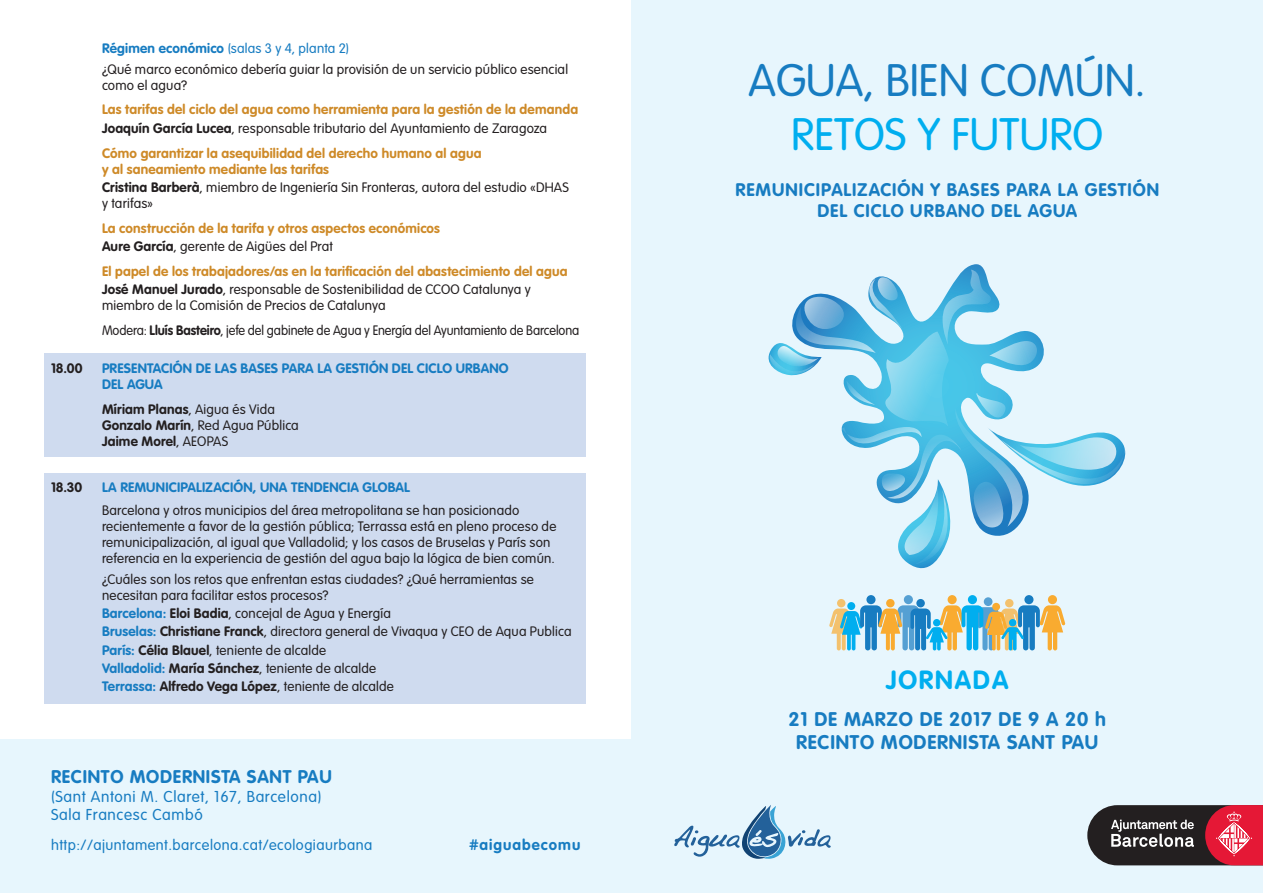
<style>
.page{position:relative;width:1263px;height:893px;background:#fff}
.page>*{position:absolute;margin:0;border:0;box-sizing:border-box;transform-origin:0 0}
.t1{font:300 44.85px "VAG Rounded";color:#177cc1}
.t2{font:300 44.85px "VAG Rounded";color:#00aeef}
.t3{font:700 25.95px "VAG Rounded";letter-spacing:.07em;color:#00aeef}
.t4{font:700 19.5px/23.4px "VAG Rounded";letter-spacing:.04em;color:#177cc1;text-align:center}
.t5{font:700 18.15px "VAG Rounded";letter-spacing:.04em;color:#177cc1}
.t6{font:700 18px/21.6px "VAG Rounded";letter-spacing:.05em;color:#177cc1;text-align:center}
.t7{font:300 15.6px/18.6px "VAG Rounded";letter-spacing:.04em;color:#177cc1}
.t8{font:700 15px "VAG Rounded";letter-spacing:.07em;color:#177cc1}
.t9{font:300 14.7px "VAG Rounded";letter-spacing:.03em;color:#177cc1}
.t10{font:300 13.5px/16.2px "VAG Rounded";letter-spacing:.015em;color:#231f20}
.t11{font:700 13.5px/18.3px "VAG Rounded";letter-spacing:.015em;color:#ce8a28}
.t12{font:300 13.5px/24.8px "VAG Rounded";letter-spacing:-.005em;color:#231f20}
.t13{font:700 13.5px/16.2px "VAG Rounded";letter-spacing:.01em;color:#177cc1}
.t14{font:700 13.5px/16.2px "VAG Rounded";letter-spacing:.015em;color:#231f20}
.s1{font-weight:700;color:#177cc1}
.s2{color:#177cc1}
.s3{color:#231f20}
.s4{font-weight:300;color:#231f20}
.s5{font-weight:700}
.s6{font-weight:300}
</style>
<div class="page">
<div style="left:44px;top:353px;width:542px;height:104px;background:#cfdbef"></div>
<div style="left:44px;top:473px;width:542px;height:231px;background:#cfdbef"></div>
<div style="left:631px;top:0;width:632px;height:893px;background:#e7f6fd"></div>
<svg style="left:674px;top:805px;width:157px;height:54px"></svg>
<div style="left:984px;top:597px;width:8px;height:9px;background:#55a0d3;border-radius:50%"></div>
<div style="left:837px;top:599px;width:8px;height:8px;background:#f3c16d;border-radius:50%"></div>
<div style="left:1005px;top:599px;width:8px;height:8px;background:#f3c16d;border-radius:50%"></div>
<div style="left:847px;top:602px;width:8px;height:8px;background:#00aeef;border-radius:50%"></div>
<div style="left:1048px;top:595px;width:9px;height:9px;background:#f9ab30;border-radius:50%"></div>
<div style="left:947px;top:595px;width:10px;height:9px;background:#f9ab30;border-radius:50%"></div>
<div style="left:866px;top:595px;width:9px;height:9px;background:#177cc1;border-radius:50%"></div>
<svg style="left:904px;top:595px;width:9px;height:9px"></svg>
<div style="left:968px;top:595px;width:9px;height:9px;background:#00aeef;border-radius:50%"></div>
<div style="left:1024px;top:595px;width:9px;height:9px;background:#177cc1;border-radius:50%"></div>
<div style="left:886px;top:599px;width:8px;height:8px;background:#f9ab30;border-radius:50%"></div>
<svg style="left:829px;top:605px;width:236px;height:45px"></svg>
<div style="left:916px;top:599px;width:9px;height:8px;background:#177cc1;border-radius:50%"></div>
<svg style="left:768px;top:270px;width:358px;height:299px"></svg>
<div style="left:0;top:740px;width:631px;height:153px;background:#e7f6fd"></div>
<svg style="left:1087px;top:805px;width:176px;height:60px;background:#743f47"></svg>
<p class="t10" style="left:102px;top:38px;width:467px;line-height:20.4px"><span class="s1">Régimen económico</span> <span class="s2">(salas 3 y 4, planta 2)<br></span>¿Qué marco económico debería guiar la provisión de un servicio público esencial</p>
<p class="t10" style="left:102px;top:77px;width:87px">como el agua?</p>
<p class="t11" style="left:102px;top:100px;width:478px">Las tarifas del ciclo del agua como herramienta para la gestión de la demanda<br><span class="s3">Joaquín García Lucea</span><span class="s4">, responsable tributario del Ayuntamiento de Zaragoza</span></p>
<p class="t11" style="left:102px;top:145px;width:381px;line-height:16.2px">Cómo garantizar la asequibilidad del derecho humano al agua y al saneamiento mediante las tarifas</p>
<p class="t10" style="left:102px;top:179px;width:468px"><span class="s5">Cristina Barberà</span>, miembro de Ingeniería Sin Fronteras, autora del estudio «DHAS y tarifas»</p>
<p class="t11" style="left:102px;top:219px;width:339px">La construcción de la tarifa y otros aspectos económicos<br><span class="s3">Aure García</span><span class="s4">, gerente de Aigües del Prat</span></p>
<p class="t11" style="left:102px;top:262px;width:467px">El papel de los trabajadores/as en la tarificación del abastecimiento del agua<br><span class="s3">José Manuel Jurado</span><span class="s4">, responsable de Sostenibilidad de CCOO Catalunya y</span></p>
<p class="t12" style="left:102px;top:293px;width:479px">miembro de la Comisión de Precios de Catalunya<br>Modera: <span class="s5">Lluís Basteiro</span>, jefe del gabinete de Agua y Energía del Ayuntamiento de Barcelona</p>
<p class="t14" style="left:51px;top:360px;width:33px">18.00</p>
<p class="t13" style="left:102px;top:360px;width:408px">PRESENTACIÓN DE LAS BASES PARA LA GESTIÓN DEL CICLO URBANO<br>DEL AGUA</p>
<p class="t14" style="left:102px;top:401px;width:198px">Míriam Planas<span class="s6">, Aigua és Vida<br></span>Gonzalo Marín<span class="s6">, Red Agua Pública<br></span>Jaime Morel<span class="s6">, AEOPAS</span></p>
<p class="t14" style="left:51px;top:479px;width:33px">18.30</p>
<p class="t13" style="left:102px;top:479px;width:309px">LA REMUNICIPALIZACIÓN, UNA TENDENCIA GLOBAL</p>
<p class="t10" style="left:102px;top:502px;width:456px">Barcelona y otros municipios del área metropolitana se han posicionado recientemente a favor de la gestión pública; Terrassa está en pleno proceso de remunicipalización, al igual que Valladolid; y los casos de Bruselas y París son referencia en la experiencia de gestión del agua bajo la lógica de bien común.</p>
<p class="t10" style="left:102px;top:571px;width:433px">¿Cuáles son los retos que enfrentan estas ciudades? ¿Qué herramientas se necesitan para facilitar estos procesos?</p>
<p class="t10" style="left:102px;top:604px;width:471px;line-height:18.3px"><span class="s1">Barcelona:</span> <span class="s5">Eloi Badia</span>, concejal de Agua y Energía<br><span class="s1">Bruselas:</span> <span class="s5">Christiane Franck</span>, directora general de Vivaqua y CEO de Aqua Publica <span class="s1">París:</span> <span class="s5">Célia Blauel</span>, teniente de alcalde<br><span class="s1">Valladolid:</span> <span class="s5">María Sánchez</span>, teniente de alcalde<br><span class="s1">Terrassa:</span> <span class="s5">Alfredo Vega López</span>, teniente de alcalde</p>
<h3 class="t5" style="left:51px;top:766px;width:282px">RECINTO MODERNISTA SANT PAU</h3>
<p class="t7" style="left:51px;top:787px;width:272px">(Sant Antoni M. Claret, 167, Barcelona)<br>Sala Francesc Cambó</p>
<p class="t9" style="left:51px;top:837px;width:323px">http://ajuntament.barcelona.cat/ecologiaurbana</p>
<p class="t8" style="left:469px;top:836px;width:113px">#aiguabecomu</p>
<h1 class="t1" style="left:749px;top:54px;width:399px">AGUA, BIEN COMÚN.</h1>
<h1 class="t2" style="left:791px;top:108px;width:314px">RETOS Y FUTURO</h1>
<h3 class="t6" style="left:735px;top:179px;width:425px">REMUNICIPALIZACIÓN Y BASES PARA LA GESTIÓN<br>DEL CICLO URBANO DEL AGUA</h3>
<h2 class="t3" style="left:886px;top:665px;width:124px">JORNADA</h2>
<h3 class="t4" style="left:788px;top:707px;width:319px">21 DE MARZO DE 2017 DE 9 A 20 h<br>RECINTO MODERNISTA SANT PAU</h3>
</div>
